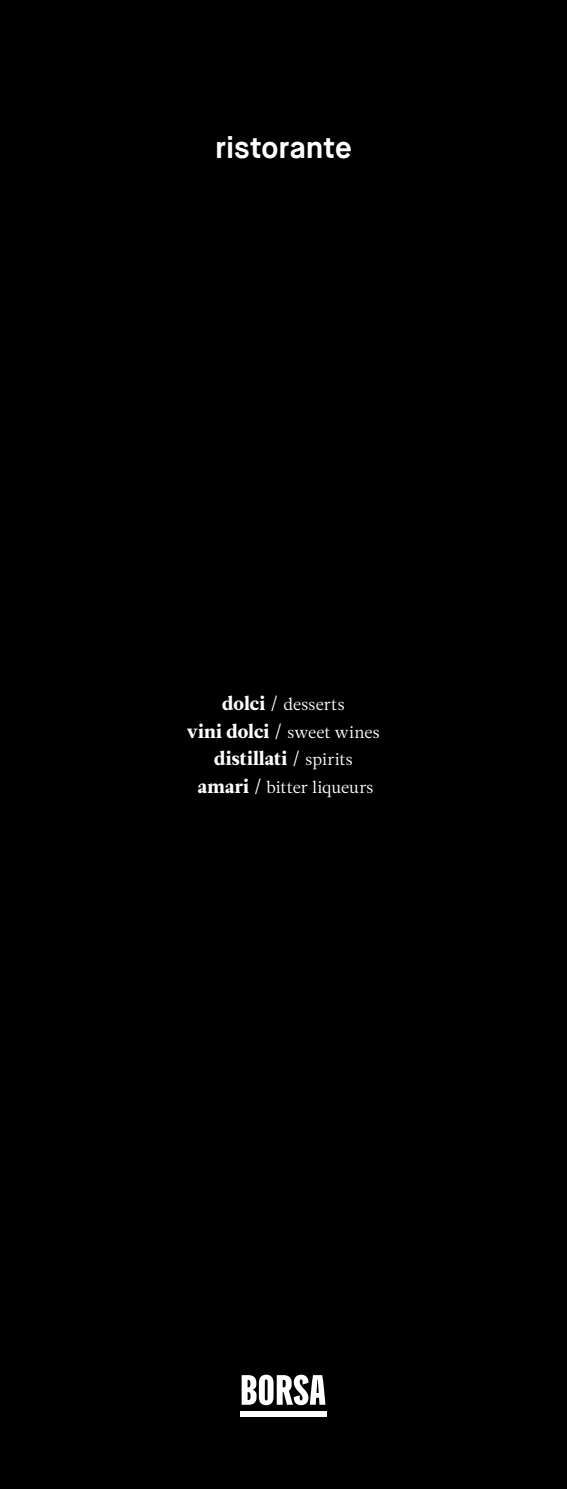
<style>
.page{position:relative;width:567px;height:1489px;background:#fff}
.page>*{position:absolute;margin:0;border:0;box-sizing:border-box;transform-origin:0 0}
.t1{font:700 30px "Maison Neue";color:#fff}
.t2{font:18.75px/27.5px "Leitura News Roman 4";letter-spacing:.01em;color:#fff;text-align:center}
.t3{font:16.25px "Leitura News Roman 1";color:#fff}
.s1{font-family:"Leitura News Roman 4";font-size:18.75px}
.s2{font-family:"Leitura News Roman 1";font-size:16.25px}
</style>
<div class="page">
<div style="left:0;top:0;width:567px;height:1488px;background:#000"></div>
<svg style="left:242px;top:1374px;width:83px;height:30px"></svg>
<div style="left:240px;top:1410px;width:87px;height:6px;background:#fff"></div>
<h1 class="t1" style="left:215px;top:129px;width:138px">ristorante</h1>
<p class="t3" style="left:222px;top:695px;width:124px"><span class="s1">dolci /</span> desserts</p>
<p class="t2" style="left:187px;top:718px;width:194px">vini dolci / <span class="s2">sweet wines </span>distillati / <span class="s2">spirits</span></p>
<p class="t3" style="left:198px;top:777px;width:177px"><span class="s1">amari /</span> bitter liqueurs</p>
</div>
